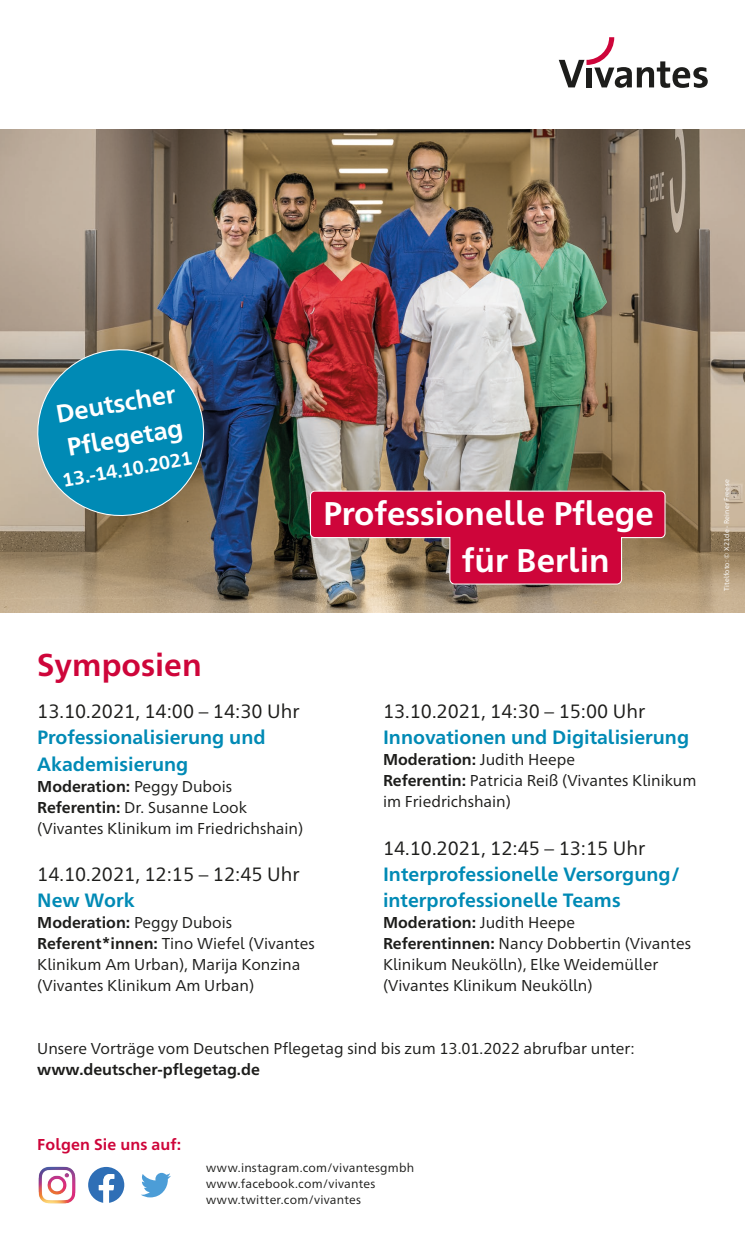
<style>
.page{position:relative;width:745px;height:1241px;background:#fff}
.page>*{position:absolute;margin:0;border:0;box-sizing:border-box;transform-origin:0 0}
.t1{font:700 32.73px/46.9px "Frutiger Neue 1450 Pro";color:#fff}
.t2{font:700 31.5px "Frutiger Neue 1450 Pro";color:#ce053a}
.t3{font:700 25.2px/34.8px "Frutiger Neue 1450 Pro";color:#fff}
.t4{font:700 19.25px/26.2px "Frutiger Neue 1450 Pro";color:#008ab5}
.t5{font:19.25px "Frutiger Neue 1450 Pro";color:#1d1d1b}
.t6{font:700 18.9px "Frutiger Neue 1450 Pro";color:#fff}
.t7{font:15.75px/21px "Frutiger Neue 1450 Pro";color:#1d1d1b}
.t8{font:700 15.75px "Frutiger Neue 1450 Pro";color:#1d1d1b}
.t9{font:700 15.75px "Frutiger Neue 1450 Pro";letter-spacing:.01em;color:#ce053a}
.t10{font:12.25px/15.8px "Frutiger Neue 1450 Pro";letter-spacing:.015em;color:#1d1d1b}
.t11{font:7px "Frutiger Neue 1450 Pro";letter-spacing:.02em;color:#fff}
.s1{font-weight:700}
</style>
<div class="page">
<img style="left:0;top:129px;width:744px;height:483px">
<svg style="left:558px;top:37px;width:149px;height:51px"></svg>
<svg style="left:309px;top:490px;width:356px;height:95px;background:#c02f4e"></svg>
<svg style="left:31px;top:343px;width:179px;height:179px;background:#328aa2"></svg>
<svg style="left:88px;top:1166px;width:36px;height:36px"></svg>
<svg style="left:141px;top:1172px;width:30px;height:25px"></svg>
<img style="left:38px;top:1166px;width:37px;height:37px">
<h3 class="t3" style="left:53px;top:395px;width:124px;rotate:-10deg">Deutscher<br>Pfl egetag</h3>
<p class="t6" style="left:60px;top:467px;width:133px;rotate:-10deg">13.-14.10.2021</p>
<h1 class="t1" style="left:461px;top:487px;width:193px;text-indent:-138px">Professionelle Pflege für Berlin</h1>
<h2 class="t2" style="left:37px;top:642px;width:166px">Symposien</h2>
<p class="t5" style="left:37px;top:697px;width:264px">13.10.2021, 14:00 – 14:30 Uhr</p>
<p class="t4" style="left:37px;top:723px;width:230px">Professionalisierung und<br>Akademisierung</p>
<p class="t7" style="left:37px;top:774px;width:267px"><span class="s1">Moderation:</span> Peggy Dubois<br><span class="s1">Referentin:</span> Dr. Susanne Look (Vivantes Klinikum im Friedrichshain)</p>
<p class="t5" style="left:37px;top:859px;width:264px">14.10.2021, 12:15 – 12:45 Uhr</p>
<p class="t4" style="left:37px;top:885px;width:99px">New Work</p>
<p class="t7" style="left:37px;top:910px;width:279px"><span class="s1">Moderation:</span> Peggy Dubois<br><span class="s1">Referent*innen:</span> Tino Wiefel (Vivantes<br>Klinikum Am Urban), Marija Konzina (Vivantes Klinikum Am Urban)</p>
<p class="t5" style="left:383px;top:697px;width:264px">13.10.2021, 14:30 – 15:00 Uhr</p>
<p class="t4" style="left:383px;top:723px;width:307px">Innovationen und Digitalisierung</p>
<p class="t7" style="left:383px;top:748px;width:315px"><span class="s1">Moderation:</span> Judith Heepe<br><span class="s1">Referentin:</span> Patricia Reiß (Vivantes Klinikum im Friedrichshain)</p>
<p class="t5" style="left:383px;top:833px;width:264px">14.10.2021, 12:45 – 13:15 Uhr</p>
<p class="t4" style="left:383px;top:859px;width:299px">Interprofessionelle Versorgung/ interprofessionelle Teams</p>
<p class="t7" style="left:383px;top:910px;width:309px"><span class="s1">Moderation:</span> Judith Heepe<br><span class="s1">Referentinnen:</span> Nancy Dobbertin (Vivantes Klinikum Neukölln), Elke Weidemüller (Vivantes Klinikum Neukölln)</p>
<p class="t7" style="left:37px;top:1036px;width:598px">Unsere Vorträge vom Deutschen Pflegetag sind bis zum 13.01.2022 abrufbar unter:</p>
<p class="t8" style="left:37px;top:1058px;width:224px">www.deutscher-pflegetag.de</p>
<p class="t9" style="left:37px;top:1132px;width:145px">Folgen Sie uns auf:</p>
<p class="t10" style="left:206px;top:1158px;width:209px">www.instagram.com/vivantesgmbh www.facebook.com/vivantes www.twitter.com/vivantes</p>
<p class="t11" style="left:721px;top:591px;width:113px;rotate:-90deg">Titelfoto: © X21de - Reiner Freese</p>
</div>
